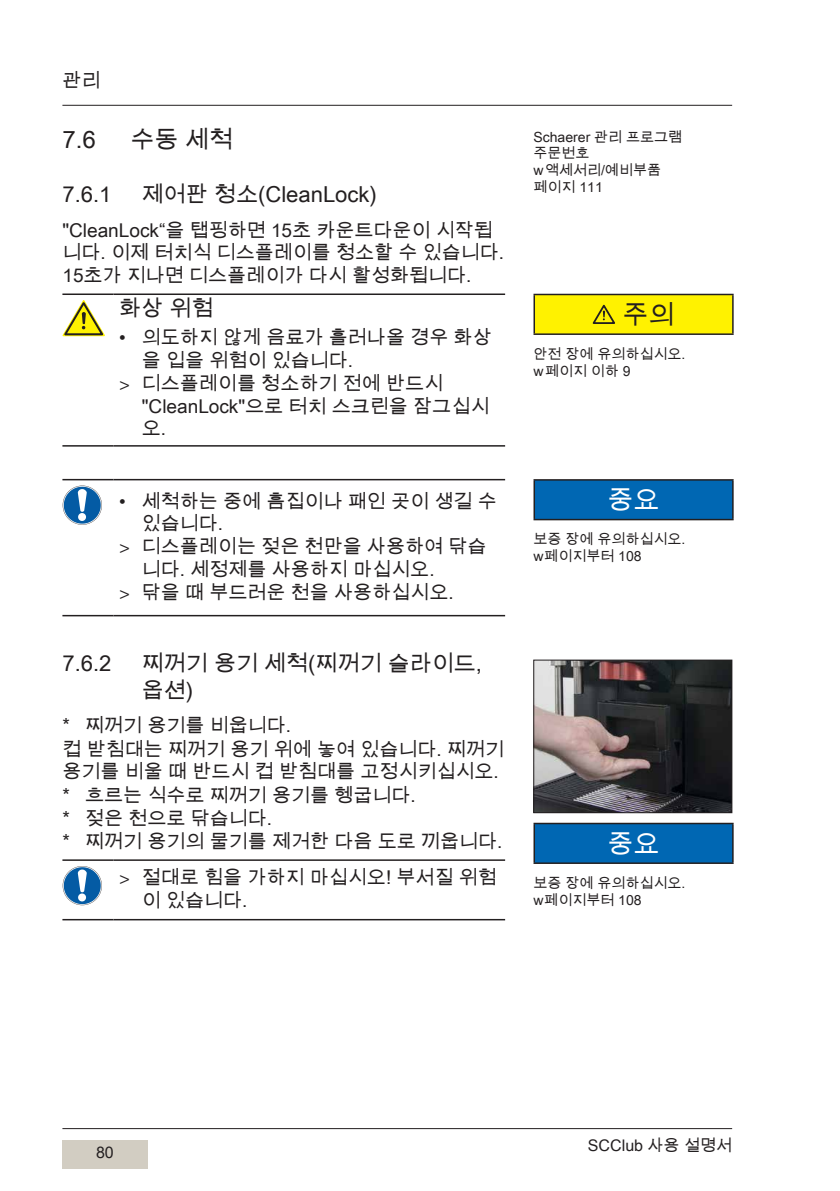
<style>
.page{position:relative;width:840px;height:1191px;background:#fff}
.page>*{position:absolute;margin:0;border:0;box-sizing:border-box;transform-origin:0 0}
.t1{font:26px "Arial Unicode MS";color:#fff}
.t2{font:26px "Arial Unicode MS";color:#231f20}
.t3{font:24px "Arial Unicode MS";color:#231f20}
.t4{font:22px/26.4px "Arial Unicode MS";color:#231f20}
.t5{font:19px/23.2px "Arial Unicode MS";color:#231f20}
.t6{font:16px "Arial Unicode MS";color:#231f20}
.t7{font:16px "Arial";color:#231f20}
.t8{font:14px/16.8px "Arial Unicode MS";color:#231f20}
.s1{font-family:"WMF Rotis"}
</style>
<div class="page">
<hr style="left:62px;top:105px;width:669px;height:1px;background:#231f20">
<div style="left:62px;top:1140px;width:85px;height:28px;background:#d2cdc2"></div>
<hr style="left:62px;top:1128px;width:669px;height:1px;background:#231f20">
<hr style="left:62px;top:293px;width:51px;height:2px;background:#231f20">
<hr style="left:62px;top:445px;width:51px;height:1px;background:#231f20">
<hr style="left:113px;top:293px;width:392px;height:2px;background:#231f20">
<hr style="left:113px;top:445px;width:392px;height:1px;background:#231f20">
<svg style="left:62px;top:300px;width:43px;height:36px"></svg>
<hr style="left:113px;top:479px;width:392px;height:1px;background:#231f20">
<hr style="left:113px;top:615px;width:392px;height:1px;background:#231f20">
<hr style="left:62px;top:479px;width:51px;height:1px;background:#231f20">
<hr style="left:62px;top:615px;width:51px;height:1px;background:#231f20">
<svg style="left:63px;top:485px;width:39px;height:40px"></svg>
<hr style="left:113px;top:859px;width:392px;height:2px;background:#231f20">
<hr style="left:113px;top:919px;width:392px;height:1px;background:#231f20">
<hr style="left:62px;top:859px;width:51px;height:2px;background:#231f20">
<hr style="left:62px;top:919px;width:51px;height:1px;background:#231f20">
<svg style="left:63px;top:866px;width:39px;height:39px"></svg>
<div style="left:534px;top:294px;width:198px;height:40px;background:#fff200"></div>
<hr style="left:533px;top:294px;width:200px;height:1px;background:#231f20">
<hr style="left:533px;top:295px;width:1px;height:38px;background:#231f20">
<hr style="left:731px;top:295px;width:2px;height:38px;background:#231f20">
<hr style="left:533px;top:333px;width:200px;height:2px;background:#231f20">
<svg style="left:592px;top:304px;width:23px;height:20px"></svg>
<div style="left:534px;top:480px;width:198px;height:39px;background:#0067b3"></div>
<hr style="left:533px;top:479px;width:200px;height:1px;background:#231f20">
<hr style="left:533px;top:480px;width:1px;height:39px;background:#231f20">
<hr style="left:731px;top:480px;width:2px;height:39px;background:#231f20">
<hr style="left:533px;top:519px;width:200px;height:1px;background:#231f20">
<img style="left:535px;top:662px;width:194px;height:149px">
<div style="left:533px;top:660px;width:198px;height:153px;border:1px solid #231f20"></div>
<div style="left:534px;top:823px;width:198px;height:40px;background:#0067b3"></div>
<hr style="left:533px;top:822px;width:200px;height:2px;background:#231f20">
<hr style="left:533px;top:824px;width:1px;height:38px;background:#231f20">
<hr style="left:731px;top:824px;width:2px;height:38px;background:#231f20">
<hr style="left:533px;top:862px;width:200px;height:2px;background:#231f20">
<p class="t5" style="left:62px;top:69px;width:39px">관리</p>
<p class="t3" style="left:62px;top:122px;width:35px">7.6</p>
<p class="t3" style="left:130px;top:122px;width:104px">수동 세척</p>
<p class="t4" style="left:62px;top:181px;width:50px">7.6.1</p>
<p class="t4" style="left:142px;top:181px;width:236px">제어판 청소(CleanLock)</p>
<p class="t5" style="left:62px;top:218px;width:443px">"CleanLock“을 탭핑하면 15초 카운트다운이 시작됩 니다. 이제 터치식 디스플레이를 청소할 수 있습니다.<br>15초가 지나면 디스플레이가 다시 활성화됩니다.</p>
<p class="t4" style="left:119px;top:294px;width:96px">화상 위험</p>
<p class="t5" style="left:119px;top:325px;width:374px">• 의도하지 않게 음료가 흘러나올 경우 화상</p>
<p class="t5" style="left:142px;top:348px;width:213px">을 입을 위험이 있습니다.</p>
<p class="t5" style="left:119px;top:371px;width:325px"><span class="s1">&gt;</span> 디스플레이를 청소하기 전에 반드시</p>
<p class="t5" style="left:142px;top:394px;width:349px">"CleanLock"으로 터치 스크린을 잠그십시</p>
<p class="t5" style="left:142px;top:417px;width:26px">오.</p>
<p class="t5" style="left:119px;top:489px;width:379px">• 세척하는 중에 흠집이나 패인 곳이 생길 수</p>
<p class="t5" style="left:142px;top:512px;width:83px">있습니다.</p>
<p class="t5" style="left:119px;top:534px;width:368px"><span class="s1">&gt;</span> 디스플레이는 젖은 천만을 사용하여 닦습</p>
<p class="t5" style="left:142px;top:557px;width:294px">니다. 세정제를 사용하지 마십시오.</p>
<p class="t5" style="left:119px;top:580px;width:336px"><span class="s1">&gt;</span> 닦을 때 부드러운 천을 사용하십시오.</p>
<p class="t4" style="left:62px;top:649px;width:50px">7.6.2</p>
<p class="t4" style="left:142px;top:649px;width:341px">찌꺼기 용기 세척(찌꺼기 슬라이드, 옵션)</p>
<p class="t5" style="left:62px;top:713px;width:443px">* 찌꺼기 용기를 비웁니다.<br>컵 받침대는 찌꺼기 용기 위에 놓여 있습니다. 찌꺼기 용기를 비울 때 반드시 컵 받침대를 고정시키십시오. * 흐르는 식수로 찌꺼기 용기를 헹굽니다.<br>* 젖은 천으로 닦습니다.<br>* 찌꺼기 용기의 물기를 제거한 다음 도로 끼웁니다.</p>
<p class="t5" style="left:142px;top:865px;width:356px;text-indent:-23px"><span class="s1">&gt;</span> 절대로 힘을 가하지 마십시오! 부서질 위험 이 있습니다.</p>
<p class="t8" style="left:533px;top:128px;width:150px">Schaerer 관리 프로그램 주문번호<br>w 액세서리/예비부품 페이지 111</p>
<h1 class="t2" style="left:622px;top:296px;width:53px">주의</h1>
<p class="t8" style="left:533px;top:345px;width:153px">안전 장에 유의하십시오. w 페이지 이하 9</p>
<h1 class="t1" style="left:607px;top:481px;width:53px">중요</h1>
<p class="t8" style="left:533px;top:531px;width:153px">보증 장에 유의하십시오. w 페이지부터 108</p>
<h1 class="t1" style="left:607px;top:824px;width:53px">중요</h1>
<p class="t8" style="left:533px;top:874px;width:153px">보증 장에 유의하십시오. w 페이지부터 108</p>
<p class="t7" style="left:96px;top:1141px;width:19px">80</p>
<p class="t6" style="left:587px;top:1134px;width:146px">SCClub 사용 설명서</p>
</div>
